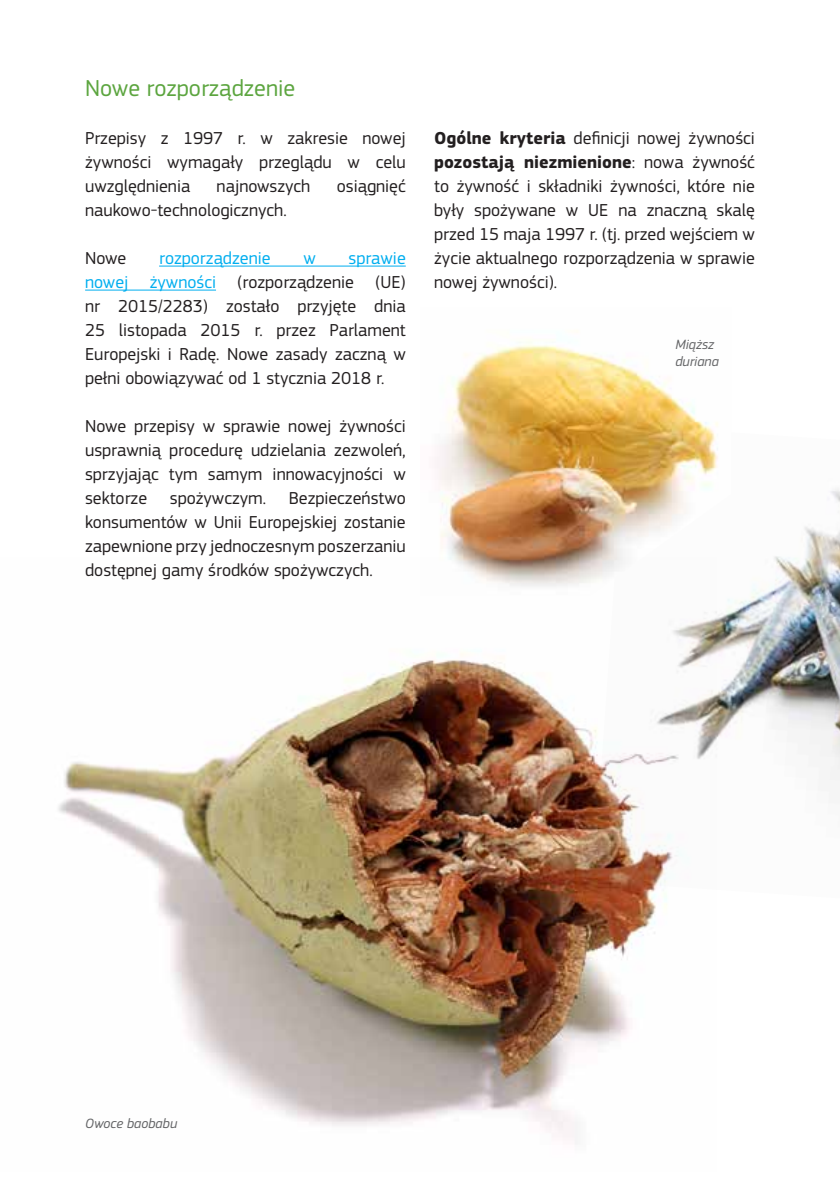
<style>
.page{position:relative;width:840px;height:1191px;background:#fff}
.page>*{position:absolute;margin:0;border:0;box-sizing:border-box;transform-origin:0 0}
.t1{font:24px "EC Square Sans Pro";color:#5ca53f}
.t2{font:18px/24px "EC Square Sans Pro";color:#231f20;text-align:justify}
.t3{font:18px "EC Square Sans Pro";color:#00aeef}
.t4{font:italic 14px/16.8px "EC Square Sans Pro";color:#636466}
.s1{color:#00aeef}
.s2{font-weight:700}
</style>
<div class="page">
<img style="left:716px;top:489px;width:123px;height:292px">
<img style="left:435px;top:339px;width:296px;height:256px">
<svg style="left:435px;top:499px;width:281px;height:58px"></svg>
<img style="left:58px;top:557px;width:658px;height:587px">
<hr style="left:159px;top:266px;width:246px;height:1px;background:#00aeef">
<hr style="left:85px;top:290px;width:131px;height:1px;background:#00aeef">
<h1 class="t1" style="left:85px;top:74px;width:211px">Nowe rozporządzenie</h1>
<p class="t2" style="left:85px;top:126px;width:322px">Przepisy z 1997 r. w zakresie nowej żywności wymagały przeglądu w celu uwzględnienia</p>
<p class="t2" style="left:216px;top:174px;width:95px">najnowszych</p>
<p class="t2" style="left:336px;top:174px;width:70px">osiągnięć</p>
<p class="t2" style="left:85px;top:198px;width:203px">naukowo-technologicznych.</p>
<p class="t2" style="left:85px;top:246px;width:43px">Nowe</p>
<p class="t3" style="left:159px;top:248px;width:113px">rozporządzenie</p>
<p class="t3" style="left:303px;top:248px;width:14px">w</p>
<p class="t2" style="left:85px;top:246px;width:322px;text-indent:263px"><span class="s1">sprawie nowej żywności</span> (rozporządzenie (UE) nr 2015/2283) zostało przyjęte dnia 25 listopada 2015 r. przez Parlament Europejski i Radę. Nowe zasady zaczną w pełni obowiązywać od 1 stycznia 2018 r.</p>
<p class="t2" style="left:85px;top:414px;width:322px">Nowe przepisy w sprawie nowej żywności usprawnią procedurę udzielania zezwoleń, sprzyjając tym samym innowacyjności w sektorze</p>
<p class="t2" style="left:85px;top:486px;width:322px;text-indent:203px">Bezpieczeństwo konsumentów w Unii Europejskiej zostanie zapewnione przy jednoczesnym poszerzaniu dostępnej gamy środków spożywczych.</p>
<p class="t2" style="left:170px;top:486px;width:98px">spożywczym.</p>
<p class="t2" style="left:434px;top:126px;width:322px"><span class="s2">Ogólne kryteria</span> definicji nowej żywności <span class="s2">pozostają niezmienione</span>: nowa żywność to żywność i składniki żywności, które nie były spożywane w UE na znaczną skalę przed 15 maja 1997 r. (tj. przed wejściem w życie aktualnego rozporządzenia w sprawie nowej żywności).</p>
<p class="t4" style="left:675px;top:336px;width:45px">Miąższ duriana</p>
<p class="t4" style="left:85px;top:1115px;width:93px">Owoce baobabu</p>
</div>
